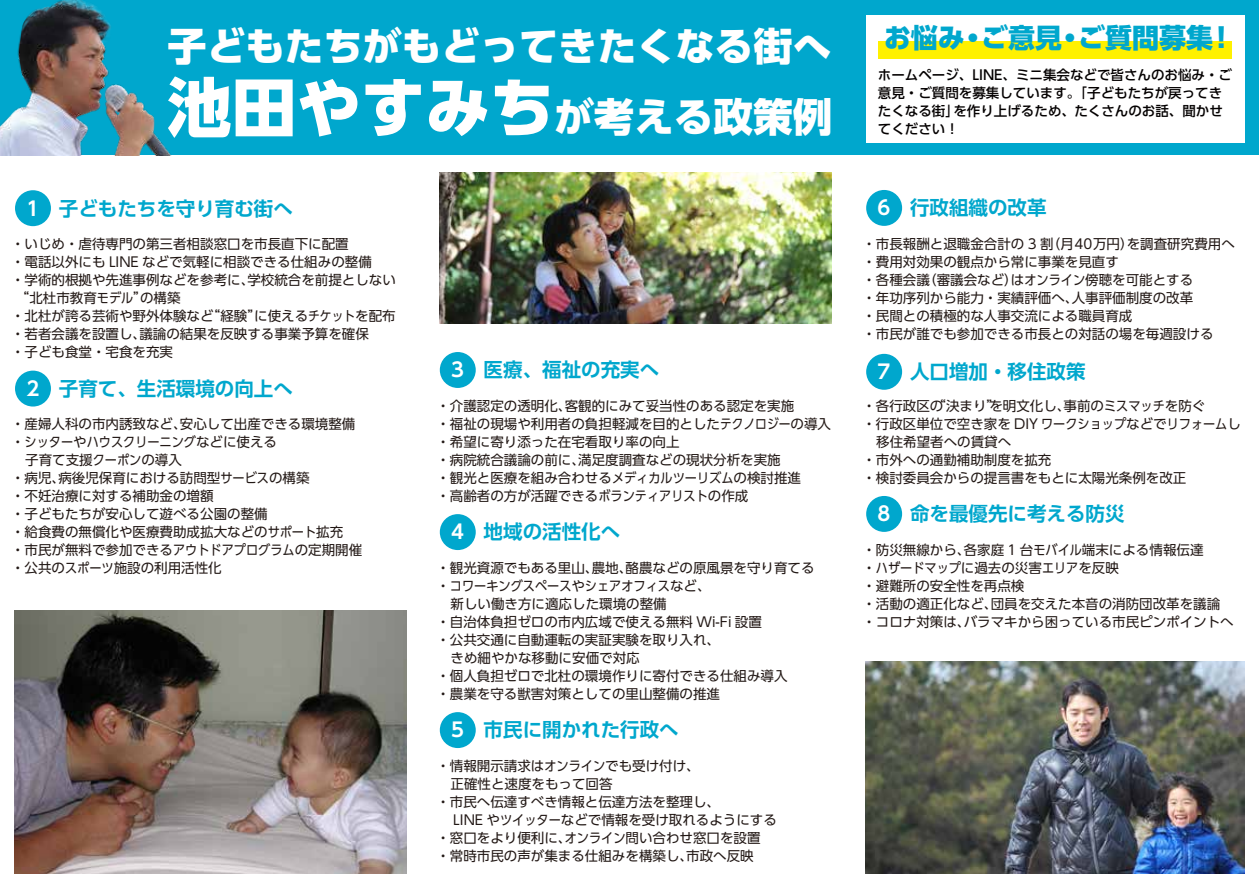
<style>
.page{position:relative;width:1259px;height:893px;background:#fff}
.page>*{position:absolute;margin:0;border:0;box-sizing:border-box;transform-origin:0 0}
.t1{font:800 39.75px "UD Shin Go Pro";color:#fff}
.t2{font:800 39px "UD Shin Go Pro";color:#fff}
.t3{font:800 27px "UD Shin Go Pro";color:#00a7cd}
.t4{font:700 19.5px "UD Shin Go Pro De";color:#00a7cd}
.t5{font:13.5px/18px "UD Shin Go Pro";color:#221815}
.t6{font:500 13.5px/18px "UD Shin Go Pro";color:#040000}
.s1{font-size:64.5px}
.s2{color:#fff}
</style>
<div class="page">
<img style="left:0;top:0;width:1259px;height:874px">
<h2 class="t2" style="left:167px;top:14px;width:666px">子どもたちがもどってきたくなる街へ</h2>
<h1 class="t1" style="left:167px;top:84px;width:667px"><span class="s1">池田やすみち</span>が考える政策例</h1>
<h3 class="t4" style="left:26px;top:192px;width:268px"><span class="s2">1</span>　子どもたちを守り育む街へ</h3>
<p class="t5" style="left:11px;top:235px;width:339px">・いじめ・虐待専門の第三者相談窓口を市長直下に配置</p>
<p class="t5" style="left:11px;top:253px;width:362px">・電話以外にも LINE などで気軽に相談できる仕組みの整備</p>
<p class="t5" style="left:11px;top:271px;width:386px">・学術的根拠や先進事例などを参考に、学校統合を前提としない</p>
<p class="t5" style="left:16px;top:289px;width:166px">“北杜市教育モデル”の構築</p>
<p class="t5" style="left:11px;top:307px;width:386px">・北杜が誇る芸術や野外体験など“経験”に使えるチケットを配布</p>
<p class="t5" style="left:11px;top:325px;width:359px">・若者会議を設置し、議論の結果を反映する事業予算を確保</p>
<p class="t5" style="left:11px;top:343px;width:163px">・子ども食堂・宅食を充実</p>
<h3 class="t4" style="left:26px;top:373px;width:268px"><span class="s2">2</span>　子育て、生活環境の向上へ</h3>
<p class="t5" style="left:11px;top:415px;width:346px">・産婦人科の市内誘致など、安心して出産できる環境整備</p>
<p class="t5" style="left:11px;top:433px;width:267px">・シッターやハウスクリーニングなどに使える</p>
<p class="t5" style="left:25px;top:451px;width:158px">子育て支援クーポンの導入</p>
<p class="t5" style="left:11px;top:469px;width:300px">・病児、病後児保育における訪問型サービスの構築</p>
<p class="t5" style="left:11px;top:487px;width:204px">・不妊治療に対する補助金の増額</p>
<p class="t5" style="left:11px;top:505px;width:258px">・子どもたちが安心して遊べる公園の整備</p>
<p class="t5" style="left:11px;top:523px;width:334px">・給食費の無償化や医療費助成拡大などのサポート拡充</p>
<p class="t5" style="left:11px;top:541px;width:353px">・市民が無料で参加できるアウトドアプログラムの定期開催</p>
<p class="t5" style="left:11px;top:559px;width:212px">・公共のスポーツ施設の利用活性化</p>
<h3 class="t4" style="left:451px;top:354px;width:209px"><span class="s2">3</span>　医療、福祉の充実へ</h3>
<p class="t5" style="left:436px;top:397px;width:396px">・介護認定の透明化、客観的にみて妥当性のある認定を実施<br>・福祉の現場や利用者の負担軽減を目的としたテクノロジーの導入・希望に寄り添った在宅看取り率の向上<br>・病院統合議論の前に、満足度調査などの現状分析を実施<br>・観光と医療を組み合わせるメディカルツーリズムの検討推進<br>・高齢者の方が活躍できるボランティアリストの作成</p>
<h3 class="t4" style="left:451px;top:516px;width:170px"><span class="s2">4</span>　地域の活性化へ</h3>
<p class="t5" style="left:436px;top:559px;width:379px">・観光資源でもある里山、農地、酪農などの原風景を守り育てる</p>
<p class="t5" style="left:436px;top:577px;width:276px">・コワーキングスペースやシェアオフィスなど、</p>
<p class="t5" style="left:450px;top:595px;width:217px">新しい働き方に適応した環境の整備</p>
<p class="t5" style="left:436px;top:613px;width:327px">・自治体負担ゼロの市内広域で使える無料 Wi-Fi 設置</p>
<p class="t5" style="left:436px;top:631px;width:285px">・公共交通に自動運転の実証実験を取り入れ、</p>
<p class="t5" style="left:450px;top:649px;width:190px">きめ細やかな移動に安価で対応</p>
<p class="t5" style="left:436px;top:667px;width:352px">・個人負担ゼロで北杜の環境作りに寄付できる仕組み導入</p>
<p class="t5" style="left:436px;top:685px;width:285px">・農業を守る獣害対策としての里山整備の推進</p>
<h3 class="t4" style="left:451px;top:714px;width:229px"><span class="s2">5</span>　市民に開かれた行政へ</h3>
<p class="t5" style="left:436px;top:757px;width:265px">・情報開示請求はオンラインでも受け付け、</p>
<p class="t5" style="left:450px;top:775px;width:163px">正確性と速度をもって回答</p>
<p class="t5" style="left:436px;top:793px;width:285px">・市民へ伝達すべき情報と伝達方法を整理し、</p>
<p class="t5" style="left:440px;top:811px;width:339px">　LINE やツイッターなどで情報を受け取れるようにする</p>
<p class="t5" style="left:436px;top:829px;width:326px">・窓口をより便利に、オンライン問い合わせ窓口を設置</p>
<p class="t5" style="left:436px;top:847px;width:319px">・常時市民の声が集まる仕組みを構築し、市政へ反映</p>
<h3 class="t3" style="left:883px;top:16px;width:352px">お悩み・ご意見・ご質問募集！</h3>
<p class="t6" style="left:878px;top:65px;width:356px">ホームページ、LINE、ミニ集会などで皆さんのお悩み・ご意見・ご質問を募集しています。「子どもたちが戻ってきたくなる街」を作り上げるため、たくさんのお話、聞かせてください！</p>
<h3 class="t4" style="left:877px;top:192px;width:170px"><span class="s2">6</span>　行政組織の改革</h3>
<p class="t5" style="left:862px;top:235px;width:374px">・市長報酬と退職金合計の 3 割（月40万円）を調査研究費用へ・費用対効果の観点から常に事業を見直す<br>・各種会議（審議会など）はオンライン傍聴を可能とする<br>・年功序列から能力・実績評価へ、人事評価制度の改革<br>・民間との積極的な人事交流による職員育成<br>・市民が誰でも参加できる市長との対話の場を毎週設ける</p>
<h3 class="t4" style="left:877px;top:356px;width:209px"><span class="s2">7</span>　人口増加・移住政策</h3>
<p class="t5" style="left:862px;top:397px;width:344px">・各行政区の“決まり”を明文化し、事前のミスマッチを防ぐ</p>
<p class="t5" style="left:862px;top:415px;width:380px">・行政区単位で空き家を DIY ワークショップなどでリフォームし</p>
<p class="t5" style="left:876px;top:433px;width:136px">移住希望者への賃貸へ</p>
<p class="t5" style="left:862px;top:451px;width:190px">・市外への通勤補助制度を拡充</p>
<p class="t5" style="left:862px;top:469px;width:325px">・検討委員会からの提言書をもとに太陽光条例を改正</p>
<h3 class="t4" style="left:877px;top:498px;width:248px"><span class="s2">8</span>　命を最優先に考える防災</h3>
<p class="t5" style="left:862px;top:541px;width:373px">・防災無線から、各家庭 1 台モバイル端末による情報伝達<br>・ハザードマップに過去の災害エリアを反映<br>・避難所の安全性を再点検<br>・活動の適正化など、団員を交えた本音の消防団改革を議論・コロナ対策は、バラマキから困っている市民ピンポイントへ</p>
</div>
